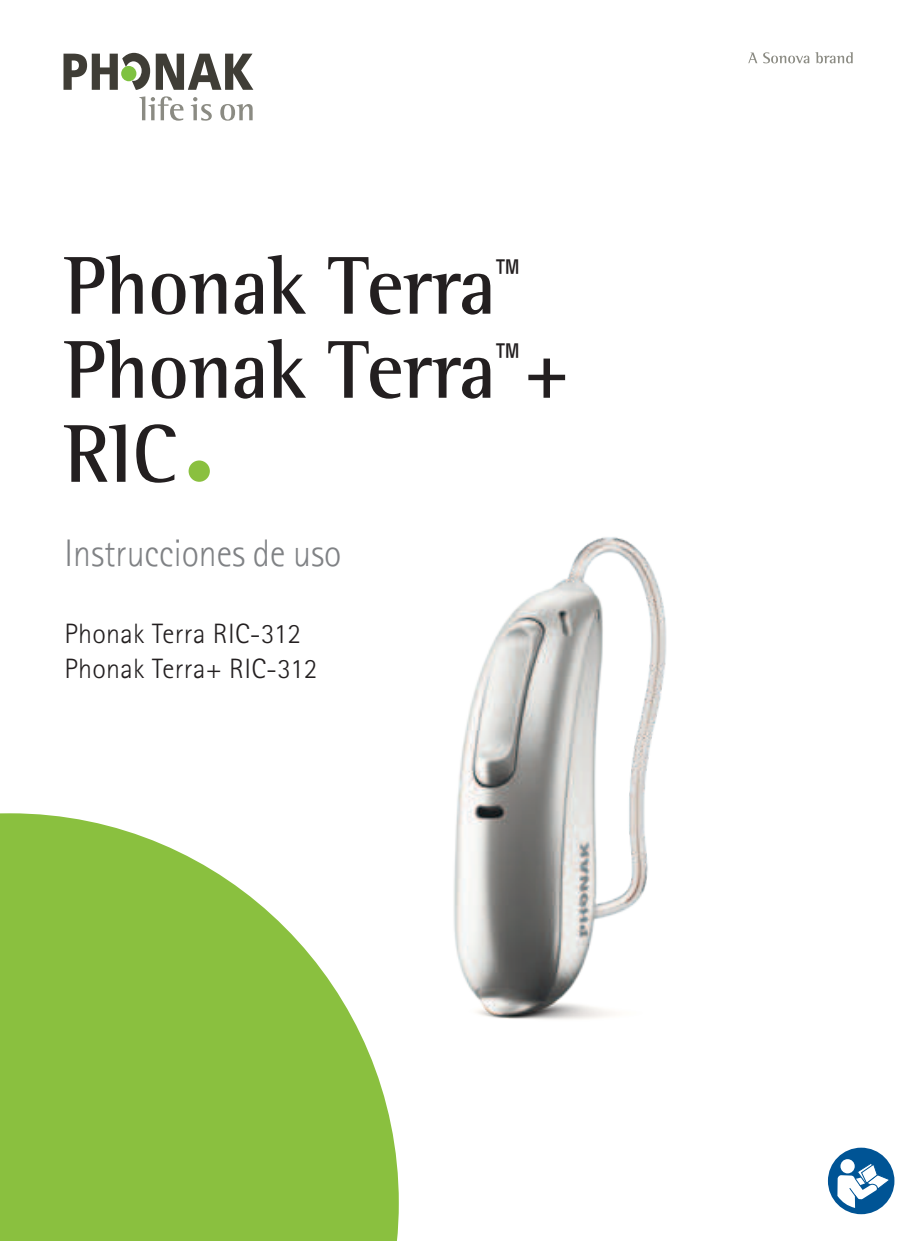
<style>
.page{position:relative;width:913px;height:1241px;background:#fff}
.page>*{position:absolute;margin:0;border:0;box-sizing:border-box;transform-origin:0 0}
.t1{font:700 84px/84px "Rotis Semifor Phonak";color:#231f20;scale:.93 1}
.t2{font:300 38.5px "Rotis Sansfor Phonak";color:#808285;scale:.93 1}
.t3{font:300 28px/35px "Rotis Sans Serif Pro";letter-spacing:.01em;color:#231f20}
</style>
<div class="page">
<svg style="left:156px;top:54px;width:97px;height:36px"></svg>
<svg style="left:63px;top:53px;width:87px;height:37px"></svg>
<svg style="left:139px;top:96px;width:45px;height:25px"></svg>
<svg style="left:191px;top:97px;width:21px;height:24px"></svg>
<svg style="left:220px;top:104px;width:33px;height:17px"></svg>
<svg style="left:748px;top:53px;width:9px;height:10px"></svg>
<svg style="left:763px;top:52px;width:46px;height:11px"></svg>
<svg style="left:815px;top:52px;width:37px;height:11px"></svg>
<div style="left:189px;top:460px;width:21px;height:21px;background:#8ac03f;border-radius:50%"></div>
<div style="left:0;top:813px;width:399px;height:427px;background:#8ac03f"></div>
<div style="left:828px;top:1147px;width:66px;height:66px;background:#005495;border-radius:50%"></div>
<svg style="left:840px;top:1158px;width:15px;height:15px"></svg>
<svg style="left:837px;top:1161px;width:54px;height:46px"></svg>
<img style="left:217px;top:537px;width:450px;height:503px">
<h1 class="t1" style="left:64px;top:242px;width:545px">Phonak Terra<sup>™<br></sup>Phonak Terra<sup>™</sup>+<br>RIC</h1>
<h2 class="t2" style="left:64px;top:530px;width:299px">Instrucciones de uso</h2>
<p class="t3" style="left:64px;top:617px;width:254px">Phonak Terra RIC-312<br>Phonak Terra+ RIC-312</p>
</div>
